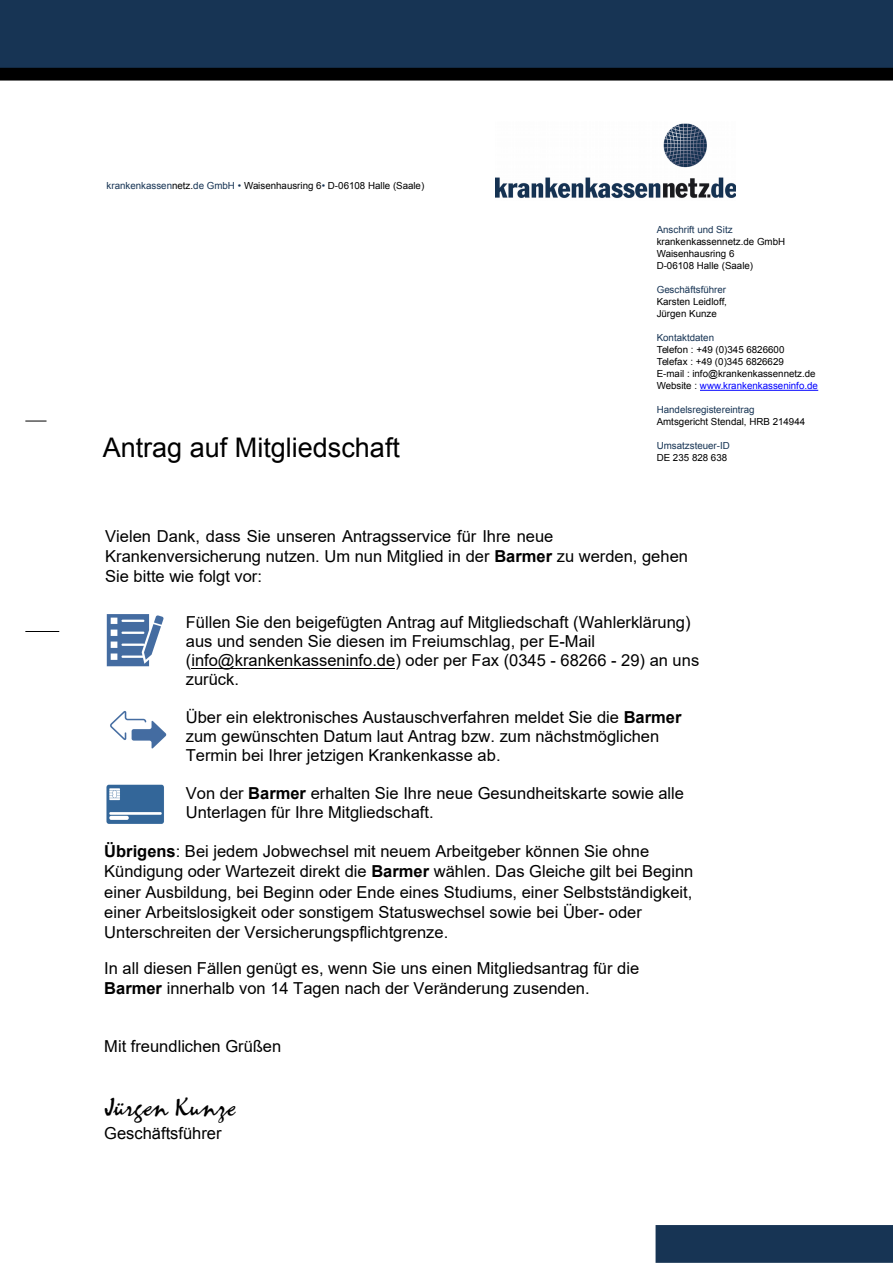
<style>
.page{position:relative;width:893px;height:1263px;background:#fff}
.page>*{position:absolute;margin:0;border:0;box-sizing:border-box;transform-origin:0 0}
.t1{font:27px "Arial";color:#000}
.t2{font:24px "Mariah";color:#000}
.t3{font:16.5px/18.9px "Arial";color:#000}
.t4{font:16.5px "Arial";color:#000}
.t5{font:9.75px/12px "Arial";color:#000}
.t6{font:9.75px "Arial";color:#173454}
.s1{color:#173454}
.s2{color:#00f}
.s3{font-weight:700}
</style>
<div class="page">
<img style="left:495px;top:123px;width:240px;height:75px">
<div style="left:0;top:0;width:892px;height:68px;background:#173454"></div>
<svg style="left:0;top:68px;width:892px;height:13px;background:#080808"></svg>
<svg style="left:25px;top:421px;width:21px;height:1px"></svg>
<hr style="left:25px;top:631px;width:34px;height:1px;background:#000">
<div style="left:655px;top:1225px;width:237px;height:38px;background:#173454"></div>
<hr style="left:192px;top:668px;width:203px;height:1px;background:#000">
<hr style="left:700px;top:390px;width:118px;height:1px;background:#00f">
<img style="left:106px;top:614px;width:58px;height:53px">
<img style="left:110px;top:711px;width:57px;height:38px">
<img style="left:106px;top:784px;width:58px;height:40px">
<p class="t5" style="left:106px;top:180px;width:319px"><span class="s1">krankenkassen</span>netz.<span class="s1">de GmbH •</span> Waisenhausring 6<span class="s1">•</span> D-06108 Halle (Saale)</p>
<h1 class="t1" style="left:103px;top:433px;width:299px">Antrag auf Mitgliedschaft</h1>
<p class="t6" style="left:656px;top:225px;width:77px">Anschrift und Sitz</p>
<p class="t5" style="left:656px;top:236px;width:130px">krankenkassennetz.de GmbH<br>Waisenhausring 6<br>D-06108 Halle (Saale)</p>
<p class="t6" style="left:656px;top:285px;width:71px">Geschäftsführer</p>
<p class="t5" style="left:656px;top:296px;width:72px">Karsten Leidloff,<br>Jürgen Kunze</p>
<p class="t6" style="left:656px;top:333px;width:59px">Kontaktdaten</p>
<p class="t5" style="left:656px;top:344px;width:163px">Telefon : +49 (0)345 6826600<br>Telefax : +49 (0)345 6826629<br>E-mail : info@krankenkassennetz.de Website : <span class="s2">www.krankenkasseninfo.de</span></p>
<p class="t6" style="left:656px;top:405px;width:99px">Handelsregistereintrag</p>
<p class="t5" style="left:656px;top:416px;width:150px">Amtsgericht Stendal, HRB 214944</p>
<p class="t6" style="left:656px;top:441px;width:75px">Umsatzsteuer-ID</p>
<p class="t5" style="left:656px;top:452px;width:72px">DE 235 828 638</p>
<p class="t3" style="left:105px;top:526px;width:584px;line-height:19.8px">Vielen Dank, dass Sie unseren Antragsservice für Ihre neue<br>Krankenversicherung nutzen. Um nun Mitglied in der <span class="s3">Barmer</span> zu werden, gehen<br>Sie bitte wie folgt vor:</p>
<p class="t3" style="left:186px;top:612px;width:515px">Füllen Sie den beigefügten Antrag auf Mitgliedschaft (Wahlerklärung) aus und senden Sie diesen im Freiumschlag, per E-Mail (info@krankenkasseninfo.de) oder per Fax (0345 - 68266 - 29) an uns zurück.</p>
<p class="t3" style="left:186px;top:707px;width:497px">Über ein elektronisches Austauschverfahren meldet Sie die <span class="s3">Barmer </span>zum gewünschten Datum laut Antrag bzw. zum nächstmöglichen<br>Termin bei Ihrer jetzigen Krankenkasse ab.</p>
<p class="t3" style="left:186px;top:783px;width:500px;line-height:19.8px">Von der <span class="s3">Barmer</span> erhalten Sie Ihre neue Gesundheitskarte sowie alle<br>Unterlagen für Ihre Mitgliedschaft.</p>
<p class="t3" style="left:104px;top:841px;width:590px;line-height:20.1px"><span class="s3">Übrigens</span>: Bei jedem Jobwechsel mit neuem Arbeitgeber können Sie ohne Kündigung oder Wartezeit direkt die <span class="s3">Barmer</span> wählen. Das Gleiche gilt bei Beginn einer Ausbildung, bei Beginn oder Ende eines Studiums, einer Selbstständigkeit, einer Arbeitslosigkeit oder sonstigem Statuswechsel sowie bei Über- oder Unterschreiten der Versicherungspflichtgrenze.</p>
<p class="t3" style="left:104px;top:958px;width:536px;line-height:20.1px">In all diesen Fällen genügt es, wenn Sie uns einen Mitgliedsantrag für die<br><span class="s3">Barmer</span> innerhalb von 14 Tagen nach der Veränderung zusenden.</p>
<p class="t4" style="left:104px;top:1035px;width:178px">Mit freundlichen Grüßen</p>
<h2 class="t2" style="left:104px;top:1094px;width:132px">Jürgen Kunze</h2>
<p class="t3" style="left:104px;top:1124px;width:119px">Geschäftsführer</p>
</div>
